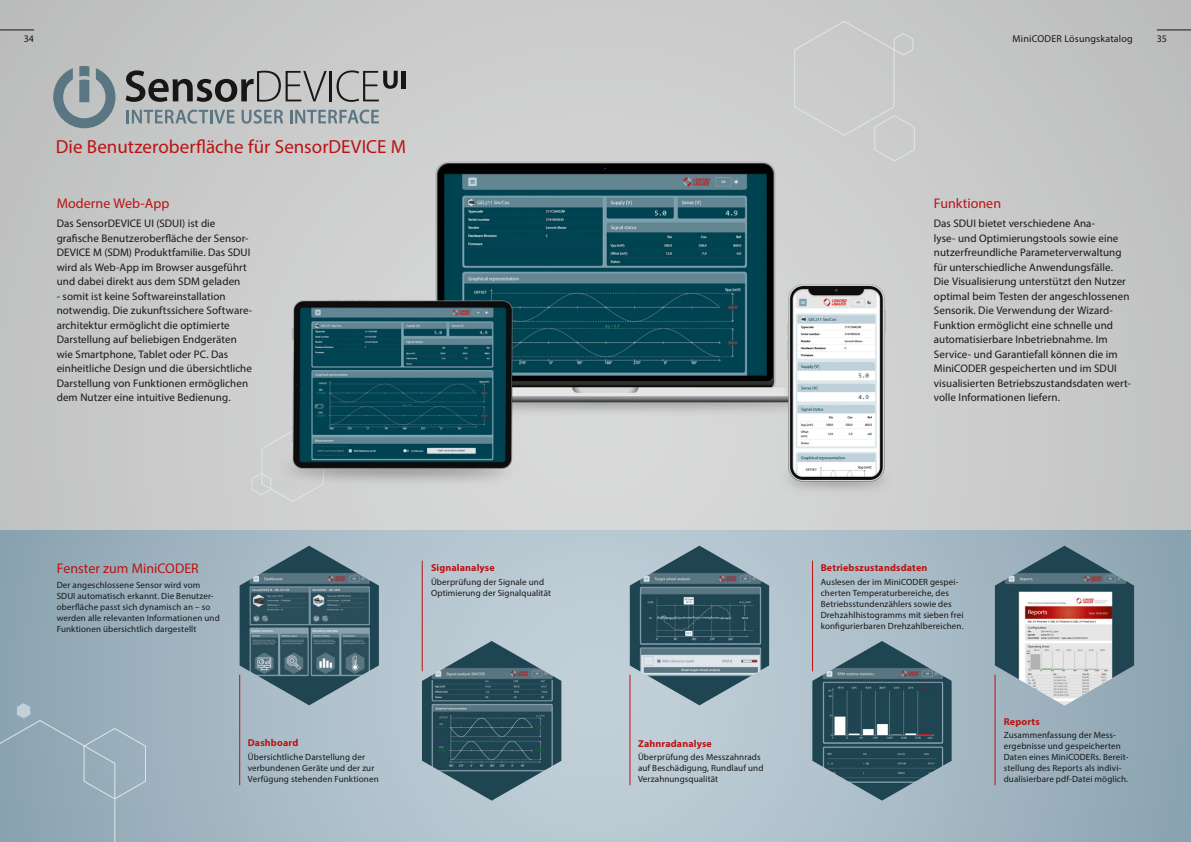
<style>
.page{position:relative;width:1191px;height:842px;background:#fff}
.page>*{position:absolute;margin:0;border:0;box-sizing:border-box;transform-origin:0 0}
.t1{font:19px "Myriad Pro";color:#bb1313}
.t2{font:14px "Myriad Pro";letter-spacing:.005em;color:#bb1313}
.t3{font:11px/14.5px "Myriad Pro";letter-spacing:.005em;color:#181716}
.t4{font:700 10px "Myriad Pro";letter-spacing:.015em;color:#bb1313}
.t5{font:10px "Myriad Pro";letter-spacing:.015em;color:#181716}
.t6{font:9px/11px "Myriad Pro";letter-spacing:.015em;color:#181716}
</style>
<div class="page">
<div style="left:0;top:0;width:1191px;height:842px;background:linear-gradient(to right,#cacbcb,#cbcbcc)"></div>
<svg style="left:0;top:530px;width:1191px;height:312px;background:#a8bac5"></svg>
<img style="left:629px;top:546px;width:140px;height:159px">
<img style="left:239px;top:546px;width:140px;height:159px">
<img style="left:812px;top:641px;width:139px;height:160px">
<img style="left:422px;top:641px;width:139px;height:160px">
<img style="left:994px;top:546px;width:140px;height:159px">
<hr style="left:239px;top:675px;width:1px;height:110px;background:#bb1313">
<hr style="left:629px;top:675px;width:1px;height:110px;background:#bb1313">
<hr style="left:994px;top:675px;width:1px;height:110px;background:#bb1313">
<hr style="left:422px;top:561px;width:1px;height:110px;background:#bb1313">
<hr style="left:812px;top:561px;width:1px;height:110px;background:#bb1313">
<svg style="left:0;top:703px;width:146px;height:139px;background:#94aab7"></svg>
<img style="left:378px;top:152px;width:468px;height:315px">
<img style="left:751px;top:277px;width:174px;height:235px">
<div style="left:793px;top:20px;width:122px;height:142px;background:#cbcbcc"></div>
<img style="left:239px;top:293px;width:303px;height:214px">
<svg style="left:53px;top:66px;width:62px;height:62px;background:#939fa5"></svg>
<svg style="left:126px;top:70px;width:201px;height:32px;background:#929292"></svg>
<hr style="left:330px;top:71px;width:2px;height:30px;background:#181716">
<svg style="left:336px;top:70px;width:62px;height:32px;background:#a6a6a6"></svg>
<hr style="left:401px;top:71px;width:4px;height:17px;background:#181716">
<svg style="left:127px;top:110px;width:107px;height:14px"></svg>
<svg style="left:241px;top:110px;width:42px;height:14px"></svg>
<svg style="left:290px;top:110px;width:89px;height:14px"></svg>
<hr style="left:1157px;top:30px;width:34px;height:1px;background:#181716">
<hr style="left:0;top:30px;width:34px;height:1px;background:#181716">
<p class="t5" style="left:24px;top:32px;width:12px">34</p>
<p class="t5" style="left:1012px;top:32px;width:122px">MiniCODER Lösungskatalog</p>
<p class="t5" style="left:1157px;top:32px;width:11px">35</p>
<h1 class="t1" style="left:56px;top:135px;width:352px">Die Benutzeroberfläche für SensorDEVICE M</h1>
<p class="t2" style="left:57px;top:195px;width:114px">Moderne Web-App</p>
<p class="t3" style="left:57px;top:216px;width:195px">Das SensorDEVICE UI (SDUI) ist die grafische Benutzeroberfläche der Sensor-DEVICE M (SDM) Produktfamilie. Das SDUI wird als Web-App im Browser ausgeführt und dabei direkt aus dem SDM geladen</p>
<p class="t3" style="left:57px;top:288px;width:197px">- somit ist keine Softwareinstallation notwendig. Die zukunftssichere Software&shy;architektur ermöglicht die optimierte Darstellung auf beliebigen Endgeräten wie Smartphone, Tablet oder PC. Das einheitliche Design und die übersichtliche Darstellung von Funktionen ermöglichen dem Nutzer eine intuitive Bedienung.</p>
<p class="t2" style="left:57px;top:560px;width:143px">Fenster zum MiniCODER</p>
<p class="t6" style="left:57px;top:580px;width:164px">Der angeschlossene Sensor wird vom SDUI automatisch erkannt. Die Benutzer&shy;oberfläche passt sich dynamisch an – so werden alle relevanten Informationen und Funktionen übersichtlich dargestellt</p>
<p class="t4" style="left:248px;top:736px;width:52px">Dashboard</p>
<p class="t6" style="left:248px;top:751px;width:132px">Übersichtliche Darstellung der verbundenen Geräte und der zur<br>Verfügung stehenden Funktionen</p>
<p class="t4" style="left:431px;top:561px;width:65px">Signalanalyse</p>
<p class="t6" style="left:431px;top:576px;width:122px">Überprüfung der Signale und<br>Optimierung der Signalqualität</p>
<p class="t2" style="left:934px;top:195px;width:69px">Funktionen</p>
<p class="t3" style="left:934px;top:216px;width:198px">Das SDUI bietet verschiedene Ana-<br>lyse- und Optimierungstools sowie eine nutzerfreundliche Parameterverwaltung für unterschiedliche Anwendungsfälle.<br>Die Visualisierung unterstützt den Nutzer optimal beim Testen der angeschlossenen Sensorik. Die Verwendung der Wizard-Funktion ermöglicht eine schnelle und automatisierbare Inbetriebnahme. Im Service- und Garantiefall können die im MiniCODER gespeicherten und im SDUI visualisierten Betriebszustandsdaten wert&shy;volle Informationen liefern.</p>
<p class="t4" style="left:638px;top:737px;width:75px">Zahnradanalyse</p>
<p class="t6" style="left:638px;top:752px;width:127px">Überprüfung des Messzahnrads auf Beschädigung, Rundlauf und<br>Verzahnungsqualität</p>
<p class="t4" style="left:820px;top:561px;width:108px">Betriebszustandsdaten</p>
<p class="t6" style="left:820px;top:576px;width:144px">Auslesen der im MiniCODER gespei&shy;cherten Temperaturbereiche, des Betriebsstundenzählers sowie des Drehzahlhistogramms mit sieben frei konfigurierbaren Drehzahlbereichen.</p>
<p class="t4" style="left:1003px;top:715px;width:37px">Reports</p>
<p class="t6" style="left:1003px;top:730px;width:126px">Zusammenfassung der Mess&shy;ergebnisse und gespeicherten<br>Daten eines MiniCODERs. Bereit&shy;stellung des Reports als indivi&shy;dualisierbare pdf-Datei möglich.</p>
</div>
